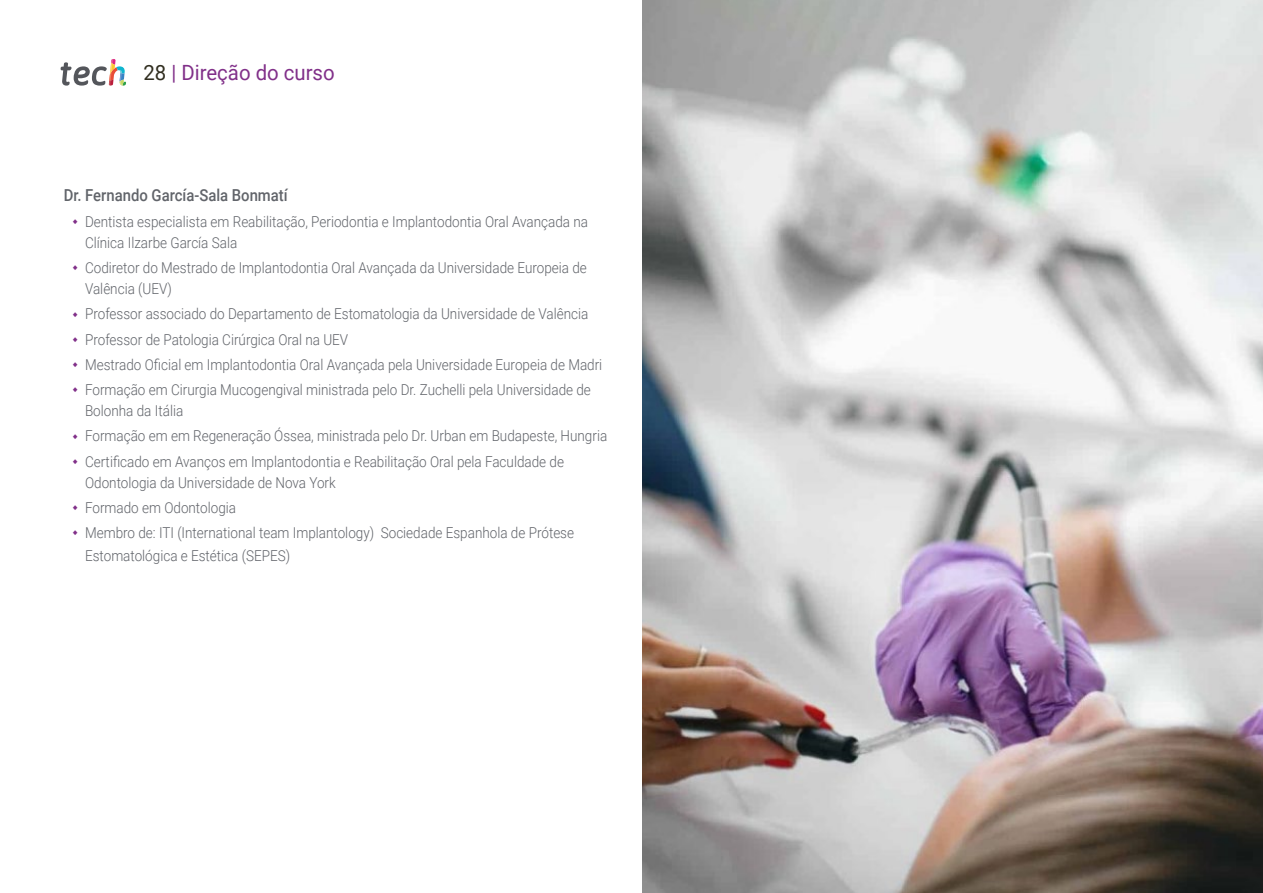
<style>
.page{position:relative;width:1263px;height:893px;background:#fff}
.page>*{position:absolute;margin:0;border:0;box-sizing:border-box;transform-origin:0 0}
.t1{font:21px "Roboto";color:#813089}
.t2{font:500 16.5px "Roboto";color:#61646a;scale:.9 1}
.t3{font:300 15px/25.2px "Roboto";color:#61646a;scale:.9 1}
.s1{color:#312e20}
</style>
<div class="page">
<svg style="left:61px;top:59px;width:65px;height:27px"></svg>
<img style="left:642px;top:0;width:621px;height:893px">
<h1 class="t1" style="left:144px;top:57px;width:193px"><span class="s1">28</span> | Direção do curso</h1>
<p class="t2" style="left:64px;top:184px;width:250px">Dr. Fernando García-Sala Bonmatí</p>
<p class="t3" style="left:85px;top:210px;width:560px;line-height:21px">Dentista especialista em Reabilitação, Periodontia e Implantodontia Oral Avançada na<br>Clínica Ilzarbe García Sala</p>
<p class="t3" style="left:85px;top:257px;width:559px;line-height:21px">Codiretor do Mestrado de Implantodontia Oral Avançada da Universidade Europeia de<br>Valência (UEV)</p>
<p class="t3" style="left:85px;top:301px;width:576px">Professor associado do Departamento de Estomatologia da Universidade de Valência Professor de Patologia Cirúrgica Oral na UEV<br>Mestrado Oficial em Implantodontia Oral Avançada pela Universidade Europeia de Madri Formação em Cirurgia Mucogengival ministrada pelo Dr. Zuchelli pela Universidade de</p>
<p class="t3" style="left:85px;top:397px;width:582px">Bolonha da Itália<br>Formação em em Regeneração Óssea, ministrada pelo Dr. Urban em Budapeste, Hungria<br>Certificado em Avanços em Implantodontia e Reabilitação Oral pela Faculdade de</p>
<p class="t3" style="left:85px;top:469px;width:545px">Odontologia da Universidade de Nova York<br>Formado em Odontologia<br>Membro de: ITI (International team Implantology) Sociedade Espanhola de Prótese</p>
<p class="t3" style="left:85px;top:542px;width:229px">Estomatológica e Estética (SEPES)</p>
</div>
